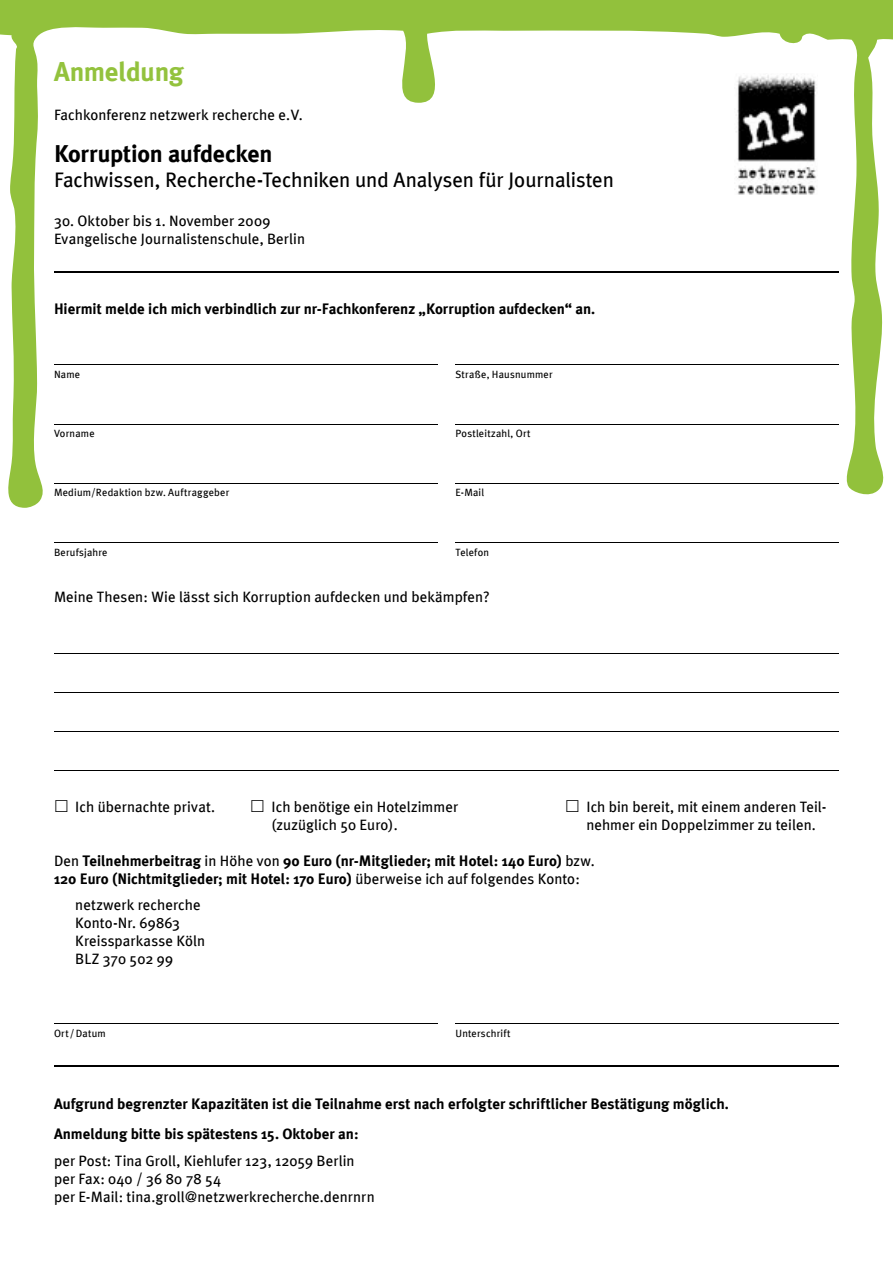
<style>
.page{position:relative;width:893px;height:1263px;background:#fff}
.page>*{position:absolute;margin:0;border:0;box-sizing:border-box;transform-origin:0 0}
.t1{font:700 27px "Meta Plus";letter-spacing:-.015em;color:#93c23d}
.t2{font:700 24px "Meta Plus";letter-spacing:-.01em;color:#000}
.t3{font:21px "Meta Plus";letter-spacing:-.005em;color:#000}
.t4{font:15px/18px "Meta Plus";letter-spacing:.005em;color:#000}
.t5{font:700 15px/18px "Meta Plus";color:#000}
.t6{font:10.5px "Meta Plus";letter-spacing:.02em;color:#000}
.s1{font-weight:400}
</style>
<div class="page">
<hr style="left:54px;top:543px;width:383px;height:1px;background:#000">
<hr style="left:455px;top:543px;width:384px;height:1px;background:#000">
<hr style="left:54px;top:653px;width:785px;height:1px;background:#000">
<hr style="left:54px;top:692px;width:785px;height:1px;background:#000">
<hr style="left:54px;top:731px;width:785px;height:1px;background:#000">
<hr style="left:54px;top:771px;width:785px;height:1px;background:#000">
<hr style="left:54px;top:1023px;width:383px;height:1px;background:#000">
<hr style="left:455px;top:1023px;width:384px;height:1px;background:#000">
<hr style="left:54px;top:1065px;width:785px;height:1px;background:#000">
<svg style="left:0;top:0;width:893px;height:508px"></svg>
<h1 class="t1" style="left:54px;top:56px;width:131px">Anmeldung</h1>
<p class="t4" style="left:54px;top:106px;width:250px">Fachkonferenz netzwerk recherche e.V.</p>
<h2 class="t2" style="left:54px;top:140px;width:220px">Korruption aufdecken</h2>
<h3 class="t3" style="left:54px;top:168px;width:561px">Fachwissen, Recherche-Techniken und Analysen für Journalisten</h3>
<p class="t4" style="left:54px;top:212px;width:253px">30. Oktober bis 1. November 2009<br>Evangelische Journalistenschule, Berlin</p>
<p class="t5" style="left:54px;top:300px;width:543px">Hiermit melde ich mich verbindlich zur nr-Fachkonferenz „Korruption aufdecken“ an.</p>
<p class="t6" style="left:54px;top:368px;width:28px">Name</p>
<p class="t6" style="left:455px;top:368px;width:99px">Straße, Hausnummer</p>
<p class="t6" style="left:54px;top:427px;width:42px">Vorname</p>
<p class="t6" style="left:455px;top:427px;width:77px">Postleitzahl, Ort</p>
<p class="t6" style="left:54px;top:487px;width:177px">Medium/Redaktion bzw. Auftraggeber</p>
<p class="t6" style="left:455px;top:487px;width:30px">E-Mail</p>
<p class="t6" style="left:54px;top:546px;width:55px">Berufsjahre</p>
<p class="t6" style="left:455px;top:546px;width:35px">Telefon</p>
<p class="t4" style="left:54px;top:588px;width:437px">Meine Thesen: Wie lässt sich Korruption aufdecken und bekämpfen?</p>
<p class="t4" style="left:75px;top:797px;width:141px">Ich übernachte privat.</p>
<p class="t4" style="left:271px;top:797px;width:188px">Ich benötige ein Hotelzimmer (zuzüglich 50 Euro).</p>
<p class="t4" style="left:586px;top:797px;width:242px">Ich bin bereit, mit einem anderen Teil&shy;nehmer ein Doppelzimmer zu teilen.</p>
<p class="t5" style="left:54px;top:851px;width:542px"><span class="s1">Den</span> Teilnehmerbeitrag <span class="s1">in Höhe von</span> 90 Euro (nr-Mitglieder; mit Hotel: 140 Euro) <span class="s1">bzw.<br></span>120 Euro (Nichtmitglieder; mit Hotel: 170 Euro) <span class="s1">überweise ich auf folgendes Konto:</span></p>
<p class="t4" style="left:75px;top:896px;width:131px">netzwerk recherche<br>Konto-Nr. 69863<br>Kreissparkasse Köln<br>BLZ 370 502 99</p>
<p class="t6" style="left:54px;top:1027px;width:53px">Ort/Datum</p>
<p class="t6" style="left:455px;top:1027px;width:57px">Unterschrift</p>
<p class="t5" style="left:54px;top:1088px;width:676px;line-height:30.8px">Aufgrund begrenzter Kapazitäten ist die Teilnahme erst nach erfolgter schriftlicher Bestätigung möglich.<br>Anmeldung bitte bis spätestens 15. Oktober an:</p>
<p class="t4" style="left:54px;top:1151px;width:322px">per Post: Tina Groll, Kiehlufer 123, 12059 Berlin per Fax: 040 / 36 80 78 54<br>per E-Mail: tina.groll@netzwerkrecherche.denrnrn</p>
</div>
